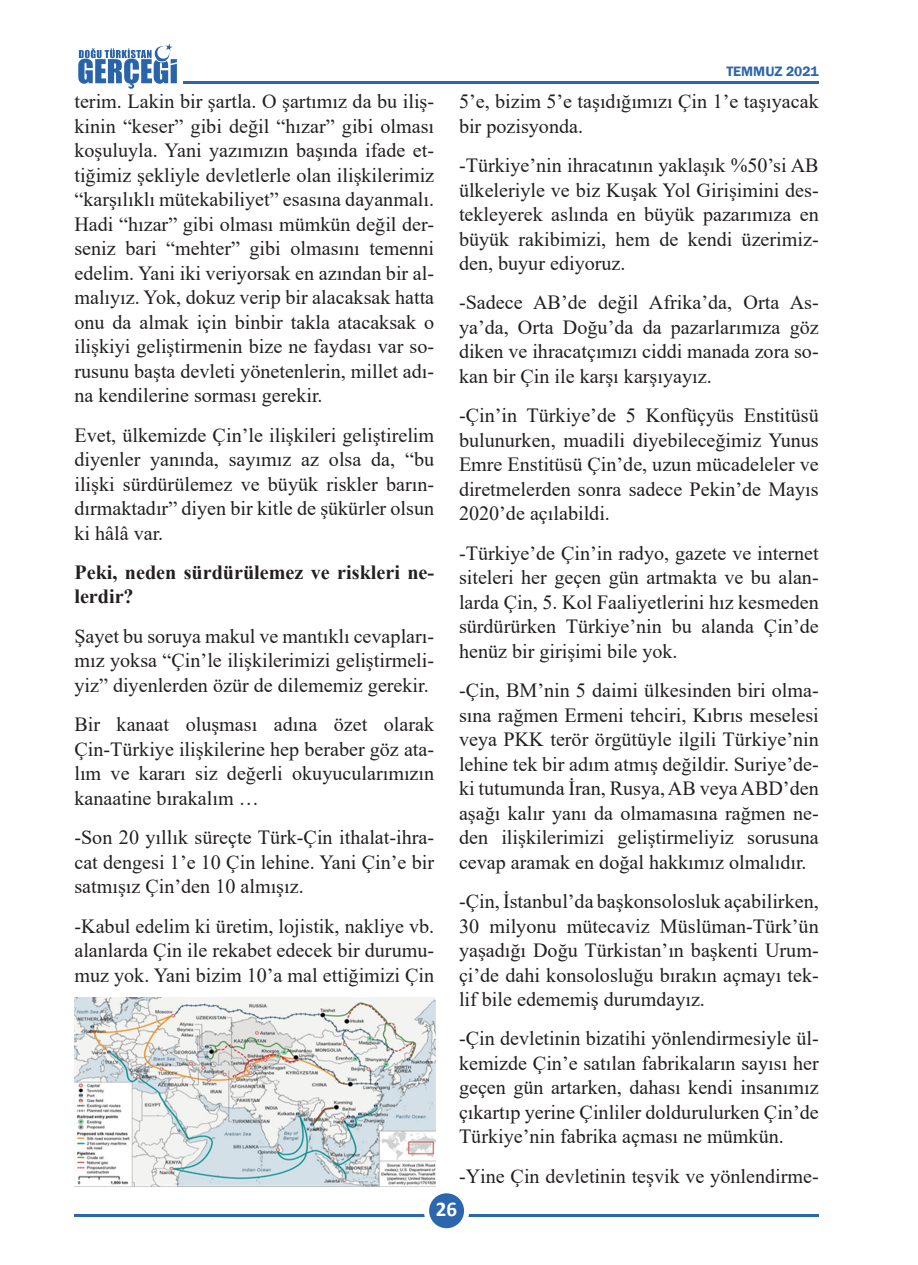
<style>
.page{position:relative;width:918px;height:1265px;background:#fff}
.page>*{position:absolute;margin:0;border:0;box-sizing:border-box;transform-origin:0 0}
.t1{font:700 21px "Calibri";color:#fff}
.METİN{font:20.12px/24.5px "Times New Roman";color:#231f20;text-align:justify}
.METİN-2{font:700 20.12px/24.5px "Times New Roman";color:#231f20}
.t2{font:600 14px "Franklin Gothic";color:#2b66ac}
</style>
<div class="page">
<hr style="left:74px;top:1214px;width:745px;height:2px;background:#2b66ac">
<div style="left:426px;top:1191px;width:41px;height:40px;background:#2b66ae;border-radius:50%"></div>
<div style="left:424px;top:1188px;width:45px;height:45px;border:5px solid #fff;border-radius:50%"></div>
<img style="left:78px;top:43px;width:99px;height:46px">
<hr style="left:183px;top:81px;width:636px;height:2px;background:#2b66ac">
<img style="left:74px;top:998px;width:362px;height:189px">
<p class="METİN" style="left:74px;top:89px;width:361px">terim. Lakin bir şartla. O şartımız da bu iliş&shy;kinin “keser” gibi değil “hızar” gibi olması koşuluyla. Yani yazımızın başında ifade et&shy;tiğimiz şekliyle devletlerle olan ilişkilerimiz “karşılıklı mütekabiliyet” esasına dayanmalı.<br>Hadi “hızar” gibi olması mümkün değil der&shy;seniz bari “mehter” gibi olmasını temenni edelim. Yani iki veriyorsak en azından bir al&shy;malıyız. Yok, dokuz verip bir alacaksak hatta onu da almak için binbir takla atacaksak o ilişkiyi geliştirmenin bize ne faydası var so&shy;rusunu başta devleti yönetenlerin, millet adı&shy;na kendilerine sorması gerekir.</p>
<p class="METİN" style="left:74px;top:422px;width:361px">Evet, ülkemizde Çin’le ilişkileri geliştirelim diyenler yanında, sayımız az olsa da, “bu ilişki sürdürülemez ve büyük riskler barın&shy;dırmaktadır” diyen bir kitle de şükürler olsun ki hâlâ var.</p>
<p class="METİN-2" style="left:74px;top:559px;width:361px">Peki, neden sürdürülemez ve riskleri ne&shy;lerdir?</p>
<p class="METİN" style="left:74px;top:623px;width:361px">Şayet bu soruya makul ve mantıklı cevapları&shy;mız yoksa “Çin’le ilişkilerimizi geliştirmeli&shy;yiz” diyenlerden özür de dilememiz gerekir.</p>
<p class="METİN" style="left:74px;top:712px;width:361px">Bir kanaat oluşması adına özet olarak Çin-Türkiye ilişkilerine hep beraber göz ata&shy;lım ve kararı siz değerli okuyucularımızın kanaatine bırakalım …</p>
<p class="METİN" style="left:74px;top:824px;width:361px">-Son 20 yıllık süreçte Türk-Çin ithalat-ihra&shy;cat dengesi 1’e 10 Çin lehine. Yani Çin’e bir satmışız Çin’den 10 almışız.</p>
<p class="METİN" style="left:74px;top:913px;width:361px">-Kabul edelim ki üretim, lojistik, nakliye vb. alanlarda Çin ile rekabet edecek bir durumu&shy;muz yok. Yani bizim 10’a mal ettiğimizi Çin</p>
<p class="t2" style="left:726px;top:63px;width:94px">TEMMUZ 2021</p>
<p class="METİN" style="left:459px;top:89px;width:361px">5’e, bizim 5’e taşıdığımızı Çin 1’e taşıyacak bir pozisyonda.</p>
<p class="METİN" style="left:459px;top:152px;width:361px">-Türkiye’nin ihracatının yaklaşık %50’si AB ülkeleriyle ve biz Kuşak Yol Girişimini des&shy;tekleyerek aslında en büyük pazarımıza en büyük rakibimizi, hem de kendi üzerimiz&shy;den, buyur ediyoruz.</p>
<p class="METİN" style="left:459px;top:290px;width:361px">-Sadece AB’de değil Afrika’da, Orta As&shy;ya’da, Orta Doğu’da da pazarlarımıza göz diken ve ihracatçımızı ciddi manada zora so&shy;kan bir Çin ile karşı karşıyayız.</p>
<p class="METİN" style="left:459px;top:403px;width:361px">-Çin’in Türkiye’de 5 Konfüçyüs Enstitüsü bulunurken, muadili diyebileceğimiz Yunus Emre Enstitüsü Çin’de, uzun mücadeleler ve diretmelerden sonra sadece Pekin’de Mayıs 2020’de açılabildi.</p>
<p class="METİN" style="left:459px;top:540px;width:361px">-Türkiye’de Çin’in radyo, gazete ve internet siteleri her geçen gün artmakta ve bu alan&shy;larda Çin, 5. Kol Faaliyetlerini hız kesmeden sürdürürken Türkiye’nin bu alanda Çin’de henüz bir girişimi bile yok.</p>
<p class="METİN" style="left:459px;top:677px;width:361px">-Çin, BM’nin 5 daimi ülkesinden biri olma&shy;sına rağmen Ermeni tehciri, Kıbrıs meselesi veya PKK terör örgütüyle ilgili Türkiye’nin lehine tek bir adım atmış değildir. Suriye’de&shy;ki tutumunda İran, Rusya, AB veya ABD’den aşağı kalır yanı da olmamasına rağmen ne&shy;den ilişkilerimizi geliştirmeliyiz sorusuna cevap aramak en doğal hakkımız olmalıdır.</p>
<p class="METİN" style="left:459px;top:888px;width:361px">-Çin, İstanbul’da başkonsolosluk açabilirken, 30 milyonu mütecaviz Müslüman-Türk’ün yaşadığı Doğu Türkistan’ın başkenti Urum&shy;çi’de dahi konsolosluğu bırakın açmayı tek&shy;lif bile edememiş durumdayız.</p>
<p class="METİN" style="left:459px;top:1026px;width:361px">-Çin devletinin bizatihi yönlendirmesiyle ül&shy;kemizde Çin’e satılan fabrikaların sayısı her geçen gün artarken, dahası kendi insanımız çıkartıp yerine Çinliler doldurulurken Çin’de Türkiye’nin fabrika açması ne mümkün.</p>
<p class="METİN" style="left:459px;top:1163px;width:361px">-Yine Çin devletinin teşvik ve yönlendirme-</p>
<p class="t1" style="left:436px;top:1194px;width:23px">26</p>
</div>
